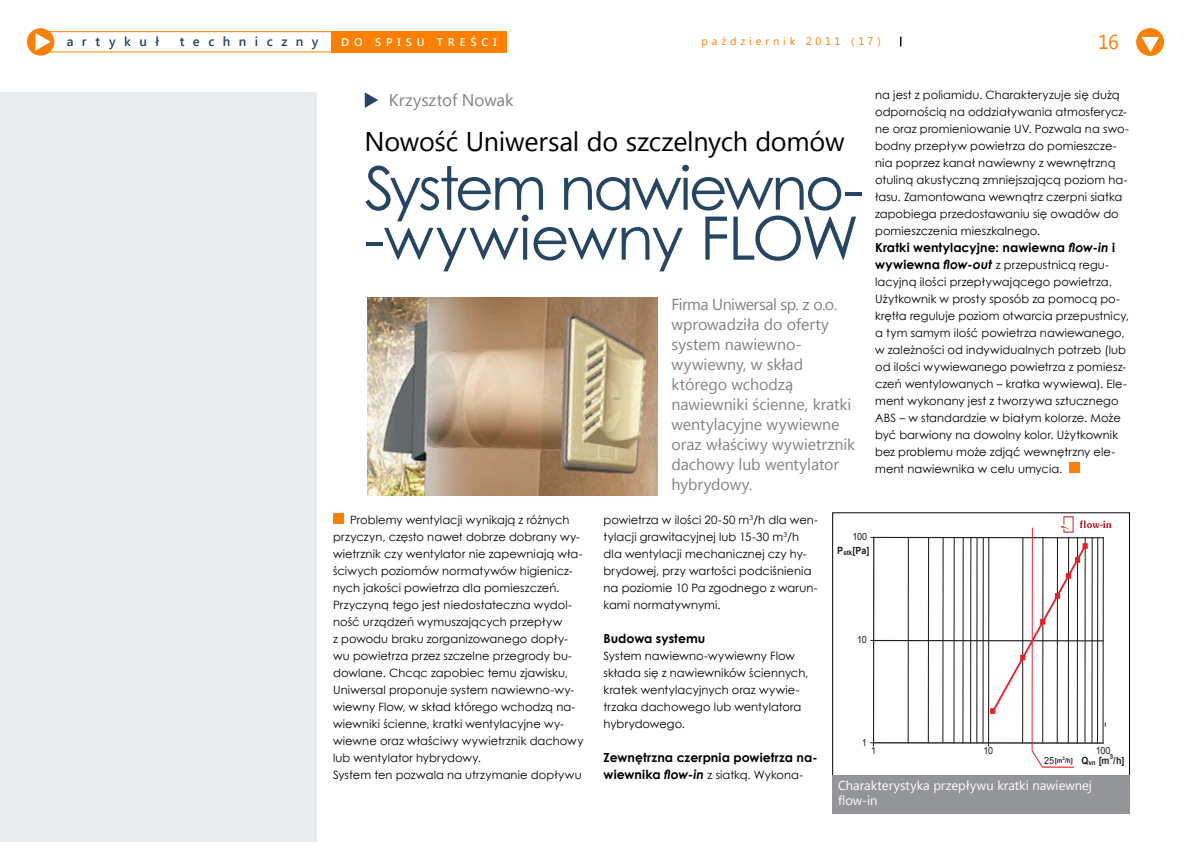
<style>
.page{position:relative;width:1191px;height:842px;background:#fff}
.page>*{position:absolute;margin:0;border:0;box-sizing:border-box;transform-origin:0 0}
.t1{font:60px/50px "Century Gothic";letter-spacing:-.045em;color:#244564}
.t2{font:27px "Segoe UI";letter-spacing:-.01em;color:#000}
.t3{font:20px "Segoe UI";color:#ff8000}
.t4{font:17px "Segoe UI";letter-spacing:-.005em;color:#808285}
.t5{font:16px/20px "Segoe UI";letter-spacing:-.005em;color:#808285}
.t6{font:13px/15px "Segoe UI";color:#fff}
.t7{font:600 13px "Segoe UI";letter-spacing:.645em;color:#244564}
.t8{font:700 12.5px "Century Gothic";letter-spacing:.005em;color:#000}
.t9{font:11.5px/17px "Century Gothic";letter-spacing:.005em;color:#000}
.t10{font:600 11.1px "Segoe UI";letter-spacing:.445em;color:#fff}
.t11{font:11px "Segoe UI";letter-spacing:.35em;color:#ff8000}
.t12{font:700 9.9px/9.8px "Arial";color:#231f20;text-align:center;scale:.91 1}
.t13{font:9.9px "Arial";letter-spacing:-.015em;color:#231f20;scale:.91 1}
.t14{font:700 6.9px "Arial";color:#231f20;scale:.91 1}
.s1{font-style:italic}
.s2{font-weight:700;font-size:12.5px}
.s3{font-weight:700;font-style:italic;font-size:12.5px}
.s4{font-weight:400}
.s5{font-weight:400;font-size:9.9px}
</style>
<div class="page">
<div style="left:27px;top:28px;width:27px;height:28px;background:#ff8000;border-radius:50%"></div>
<svg style="left:35px;top:33px;width:16px;height:17px"></svg>
<div style="left:1136px;top:28px;width:27px;height:28px;background:#ffe7d1;border-radius:50%"></div>
<div style="left:33px;top:31px;width:310px;height:21px;border:1px solid #ff8000"></div>
<div style="left:331px;top:31px;width:176px;height:21px;background:#ff8000"></div>
<div style="left:1068px;top:463px;width:11px;height:10px;background:#ff8000"></div>
<svg style="left:365px;top:92px;width:13px;height:16px"></svg>
<div style="left:333px;top:514px;width:11px;height:10px;background:#ff8000"></div>
<svg style="left:870px;top:516px;width:241px;height:252px"></svg>
<div style="left:832px;top:513px;width:297px;height:266px;border:1px solid #000"></div>
<div style="left:832px;top:775px;width:297px;height:38px;background:#939598"></div>
<img style="left:367px;top:297px;width:290px;height:198px">
<div style="left:1136px;top:28px;width:28px;height:28px;background:#ff8000;border-radius:50%"></div>
<svg style="left:1141px;top:36px;width:18px;height:16px"></svg>
<div style="left:0;top:93px;width:316px;height:749px;background:#e9ecef"></div>
<p class="t7" style="left:67px;top:32px;width:94px">artykuł</p>
<p class="t7" style="left:180px;top:32px;width:140px">techniczny</p>
<p class="t10" style="left:341px;top:34px;width:157px">do spisu treści</p>
<p class="t11" style="left:701px;top:34px;width:181px">październik 2011 (17)</p>
<h3 class="t3" style="left:1098px;top:28px;width:22px">16</h3>
<h3 class="t4" style="left:389px;top:88px;width:126px">Krzysztof Nowak</h3>
<h2 class="t2" style="left:364px;top:123px;width:481px">Nowość Uniwersal do szczelnych domów</h2>
<h1 class="t1" style="left:364px;top:162px;width:500px">System nawiewno--wywiewny FLOW</h1>
<h3 class="t5" style="left:671px;top:294px;width:185px">Firma Uniwersal sp. z o.o. wprowadziła do oferty system nawiewno&shy;wywiewny, w skład którego wchodzą nawiewniki ścienne, kratki wentylacyjne wywiewne oraz właściwy wywietrznik dachowy lub wentylator hybrydowy.</h3>
<p class="t9" style="left:875px;top:86px;width:255px">na jest z poliamidu. Charakteryzuje się dużą odpornością na oddziaływania atmosferycz&shy;ne oraz promieniowanie UV. Pozwala na swo&shy;bodny przepływ powietrza do pomieszcze&shy;nia poprzez kanał nawiewny z wewnętrzną otuliną akustyczną zmniejszającą poziom ha&shy;łasu. Zamontowana wewnątrz czerpni siatka zapobiega przedostawaniu się owadów do pomieszczenia mieszkalnego.</p>
<p class="t8" style="left:875px;top:238px;width:241px">Kratki wentylacyjne: nawiewna <span class="s1">flow-in</span> i</p>
<p class="t9" style="left:875px;top:256px;width:255px"><span class="s2">wywiewna</span> <span class="s3">flow-out</span> z przepustnicą regu&shy;lacyjną ilości przepływającego powietrza.<br>Użytkownik w prosty sposób za pomocą po&shy;krętła reguluje poziom otwarcia przepustnicy, a tym samym ilość powietrza nawiewanego, w zależności od indywidualnych potrzeb (lub od ilości wywiewanego powietrza z pomiesz&shy;czeń wentylowanych – kratka wywiewa). Ele&shy;ment wykonany jest z tworzywa sztucznego ABS – w standardzie w białym kolorze. Może być barwiony na dowolny kolor. Użytkownik bez problemu może zdjąć wewnętrzny ele&shy;ment nawiewnika w celu umycia.</p>
<p class="t9" style="left:333px;top:511px;width:252px;text-indent:17px">Problemy wentylacji wynikają z różnych przyczyn, często nawet dobrze dobrany wy&shy;wietrznik czy wentylator nie zapewniają wła&shy;ściwych poziomów normatywów higienicz&shy;nych jakości powietrza dla pomieszczeń.<br>Przyczyną tego jest niedostateczna wydol&shy;ność urządzeń wymuszających przepływ<br>z powodu braku zorganizowanego dopły&shy;wu powietrza przez szczelne przegrody bu&shy;dowlane. Chcąc zapobiec temu zjawisku, Uniwersal proponuje system nawiewno-wy&shy;wiewny Flow, w skład którego wchodzą na&shy;wiewniki ścienne, kratki wentylacyjne wy&shy;wiewne oraz właściwy wywietrznik dachowy lub wentylator hybrydowy.<br>System ten pozwala na utrzymanie dopływu</p>
<p class="t9" style="left:603px;top:511px;width:216px">powietrza w ilości 20-50 m<sup>3</sup>/h dla wen&shy;tylacji grawitacyjnej lub 15-30 m<sup>3</sup>/h dla wentylacji mechanicznej czy hy&shy;brydowej, przy wartości podciśnienia na poziomie 10 Pa zgodnego z warun&shy;kami normatywnymi.</p>
<p class="t8" style="left:603px;top:629px;width:103px">Budowa systemu</p>
<p class="t9" style="left:603px;top:647px;width:206px">System nawiewno-wywiewny Flow składa się z nawiewników ściennych, kratek wentylacyjnych oraz wywie&shy;trzaka dachowego lub wentylatora hybrydowego.</p>
<p class="t8" style="left:603px;top:748px;width:216px">Zewnętrzna czerpnia powietrza na-</p>
<p class="t9" style="left:603px;top:766px;width:201px"><span class="s2">wiewnika</span> <span class="s3">flow-in</span> z siatką. Wykona-</p>
<p class="t13" style="left:852px;top:530px;width:18px">100</p>
<p class="t12" style="left:837px;top:545px;width:37px">P<sub>stk</sub>[Pa]</p>
<p class="t13" style="left:857px;top:633px;width:12px">10</p>
<p class="t13" style="left:861px;top:736px;width:7px">1</p>
<p class="t13" style="left:871px;top:743px;width:7px">1</p>
<p class="t13" style="left:983px;top:744px;width:12px">10</p>
<p class="t12" style="left:1081px;top:746px;width:49px"><span class="s4">100<br></span>Q<sub>vn</sub> [m<sup>3</sup>/h]</p>
<p class="t14" style="left:1044px;top:756px;width:33px"><span class="s5">25</span>[m<sup>3</sup>/h]</p>
<p class="t6" style="left:838px;top:777px;width:255px">Charakterystyka przepływu kratki nawiewnej flow-in</p>
</div>
